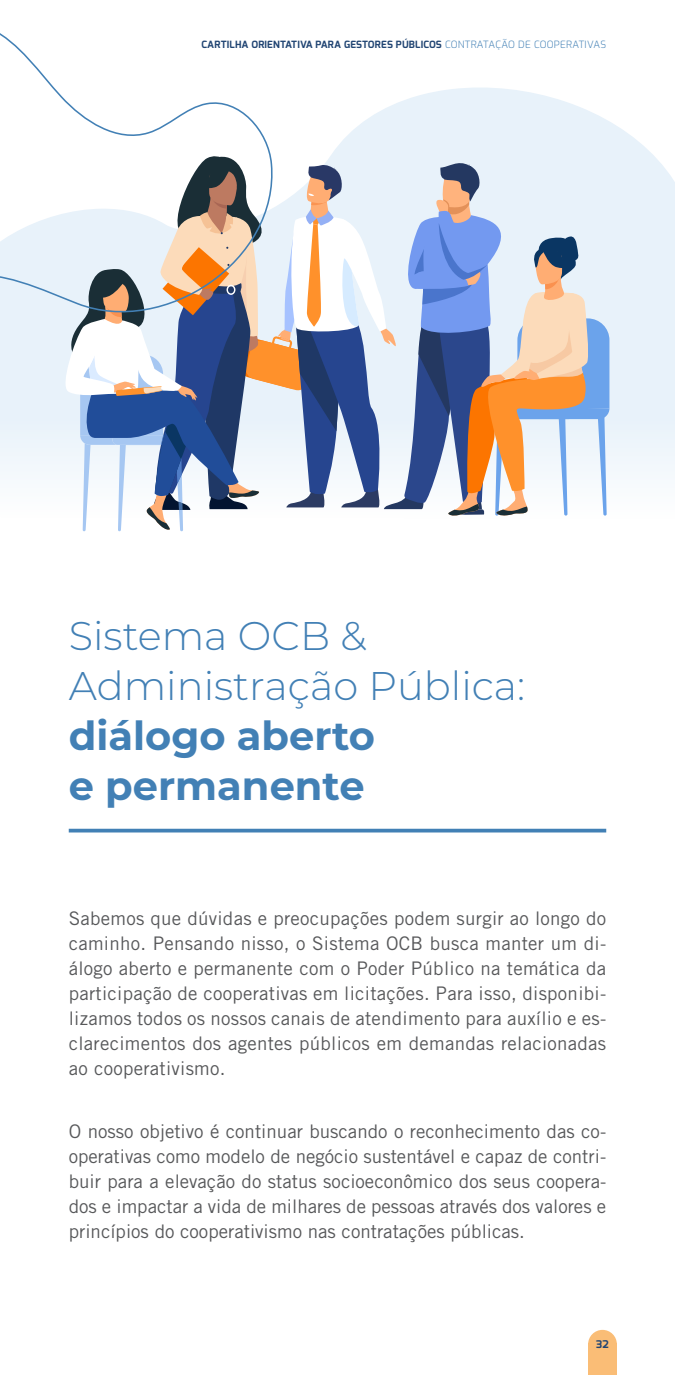
<style>
.page{position:relative;width:675px;height:1375px;background:#fff}
.page>*{position:absolute;margin:0;border:0;box-sizing:border-box;transform-origin:0 0}
.Titulo-1{font:300 40px/50px "Montserrat";color:#4280b5}
.corpo-texto{font:18.75px/25px "Trade Gothic LT Std";letter-spacing:.005em;color:#57585a;text-align:justify}
.t1{font:700 10.62px "Exo";color:#214573}
.t2{font:700 10px "Exo";letter-spacing:.02em;color:#214573}
.s1{font-weight:300;color:#4280b5}
.s2{font-weight:700}
</style>
<div class="page">
<svg style="left:0;top:87px;width:675px;height:388px;fill:#e8f2fa"></svg>
<svg style="left:59px;top:154px;width:550px;height:377px"></svg>
<div style="left:588px;top:1343px;width:29px;height:32px;background:#fabd76"></div>
<div style="left:588px;top:1330px;width:29px;height:29px;background:#fabd76;border-radius:50%"></div>
<hr style="left:69px;top:829px;width:537px;height:3px;background:#4280b5">
<svg style="left:0;top:33px;width:280px;height:325px"></svg>
<p class="t2" style="left:201px;top:37px;width:406px">CARTILHA ORIENTATIVA PARA GESTORES PÚBLICOS <span class="s1">CONTRATAÇÃO DE COOPERATIVAS</span></p>
<p class="Titulo-1" style="left:69px;top:610px;width:458px">Sistema OCB &amp;<br>Administração Pública: <span class="s2">diálogo aberto<br>e permanente</span></p>
<p class="corpo-texto" style="left:69px;top:906px;width:539px">Sabemos que dúvidas e preocupações podem surgir ao longo do caminho. Pensando nisso, o Sistema OCB busca manter um di&shy;álogo aberto e permanente com o Poder Público na temática da participação de cooperativas em licitações. Para isso, disponibi&shy;lizamos todos os nossos canais de atendimento para auxílio e es&shy;clarecimentos dos agentes públicos em demandas relacionadas ao cooperativismo.</p>
<p class="corpo-texto" style="left:69px;top:1118px;width:539px">O nosso objetivo é continuar buscando o reconhecimento das co&shy;operativas como modelo de negócio sustentável e capaz de contri&shy;buir para a elevação do status socioeconômico dos seus coopera&shy;dos e impactar a vida de milhares de pessoas através dos valores e princípios do cooperativismo nas contratações públicas.</p>
<p class="t1" style="left:596px;top:1338px;width:14px">32</p>
</div>
